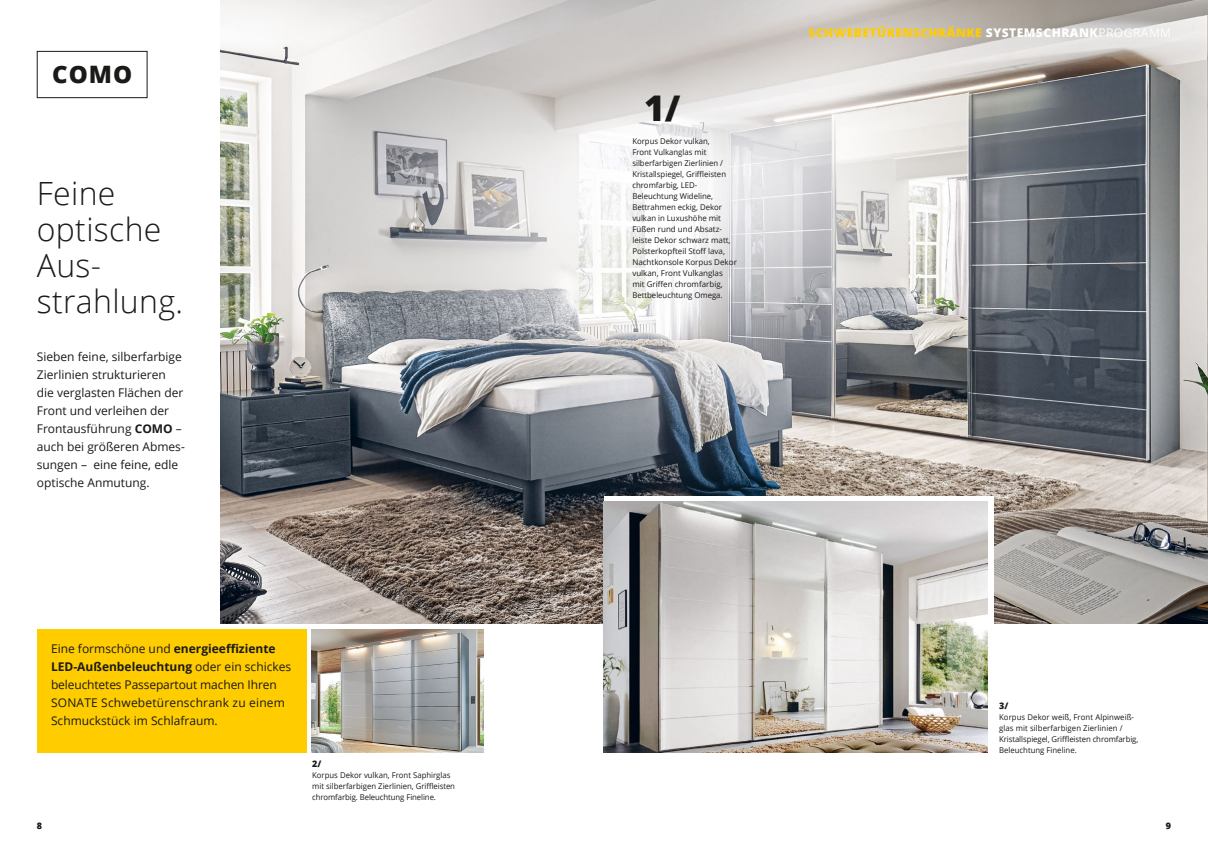
<style>
.page{position:relative;width:1208px;height:859px;background:#fff}
.page>*{position:absolute;margin:0;border:0;box-sizing:border-box;transform-origin:0 0}
.t1{font:800 35.4px "Open Sans";color:#1a1a18}
.t2{font:300 32px/36px "Open Sans";letter-spacing:.01em;color:#1a1a18}
.t3{font:800 24px "Open Sans";color:#1a1a18}
.t4{font:12px/18px "Open Sans";color:#1a1a18}
.t5{font:800 12px "Open Sans";letter-spacing:.04em;color:#fc0}
.t6{font:800 9px "Open Sans";color:#1a1a18}
.t7{font:8px/11px "Open Sans";color:#1a1a18}
.s1{font-weight:700}
.s2{color:#fff}
.s3{font-weight:400;color:#fff}
</style>
<div class="page">
<div style="left:37px;top:629px;width:269px;height:124px;background:#fc0"></div>
<img style="left:220px;top:0;width:988px;height:624px">
<div style="left:604px;top:496px;width:389px;height:157px;background:#fff"></div>
<img style="left:312px;top:629px;width:172px;height:124px">
<img style="left:604px;top:501px;width:383px;height:252px">
<div style="left:37px;top:51px;width:110px;height:47px;border:1px solid #1a1a18"></div>
<h3 class="t3" style="left:52px;top:56px;width:81px">COMO</h3>
<h2 class="t2" style="left:37px;top:175px;width:148px">Feine optische<br>Aus&shy;strahlung.</h2>
<h3 class="t4" style="left:37px;top:348px;width:149px">Sieben feine, silberfarbige<br>Zierlinien strukturieren die verglasten Flächen der<br>Front und verleihen der<br>Frontausführung <span class="s1">COMO</span> – auch bei größeren Abmes&shy;sungen – eine feine, edle optische Anmutung.</h3>
<h3 class="t4" style="left:51px;top:639px;width:242px">Eine formschöne und <span class="s1">energieeffiziente LED-Außenbeleuchtung</span> oder ein schickes beleuchtetes Passepartout machen Ihren SONATE Schwebetürenschrank zu einem Schmuckstück im Schlafraum.</h3>
<p class="t6" style="left:312px;top:757px;width:11px">2/</p>
<p class="t7" style="left:312px;top:769px;width:144px">Korpus Dekor vulkan, Front Saphirglas mit silberfarbigen Zierlinien, Griffleisten chromfarbig. Beleuchtung Fineline.</p>
<h1 class="t1" style="left:644px;top:81px;width:38px">1/</h1>
<p class="t7" style="left:632px;top:135px;width:106px">Korpus Dekor vulkan,<br>Front Vulkanglas mit silberfarbigen Zierlinien /<br>Kristallspiegel, Griffleisten chromfarbig, LED-<br>Beleuchtung Wideline,<br>Bettrahmen eckig, Dekor vulkan in Luxushöhe mit<br>Füßen rund und Absatz&shy;leiste Dekor schwarz matt,<br>Polsterkopfteil Stoff lava,<br>Nachtkonsole Korpus Dekor vulkan, Front Vulkanglas mit Griffen chromfarbig,<br>Bettbeleuchtung Omega.</p>
<h3 class="t5" style="left:808px;top:23px;width:364px">SCHWEBETÜRENSCHRÄNKE <span class="s2">SYSTEMSCHRANK</span><span class="s3">PROGRAMM</span></h3>
<p class="t6" style="left:999px;top:698px;width:11px">3/</p>
<p class="t7" style="left:999px;top:711px;width:141px">Korpus Dekor weiß, Front Alpinweiß&shy;glas mit silberfarbigen Zierlinien / Kristallspiegel, Griffleisten chromfarbig, Beleuchtung Fineline.</p>
<p class="t6" style="left:37px;top:819px;width:7px">8</p>
<p class="t6" style="left:1165px;top:819px;width:7px">9</p>
</div>
